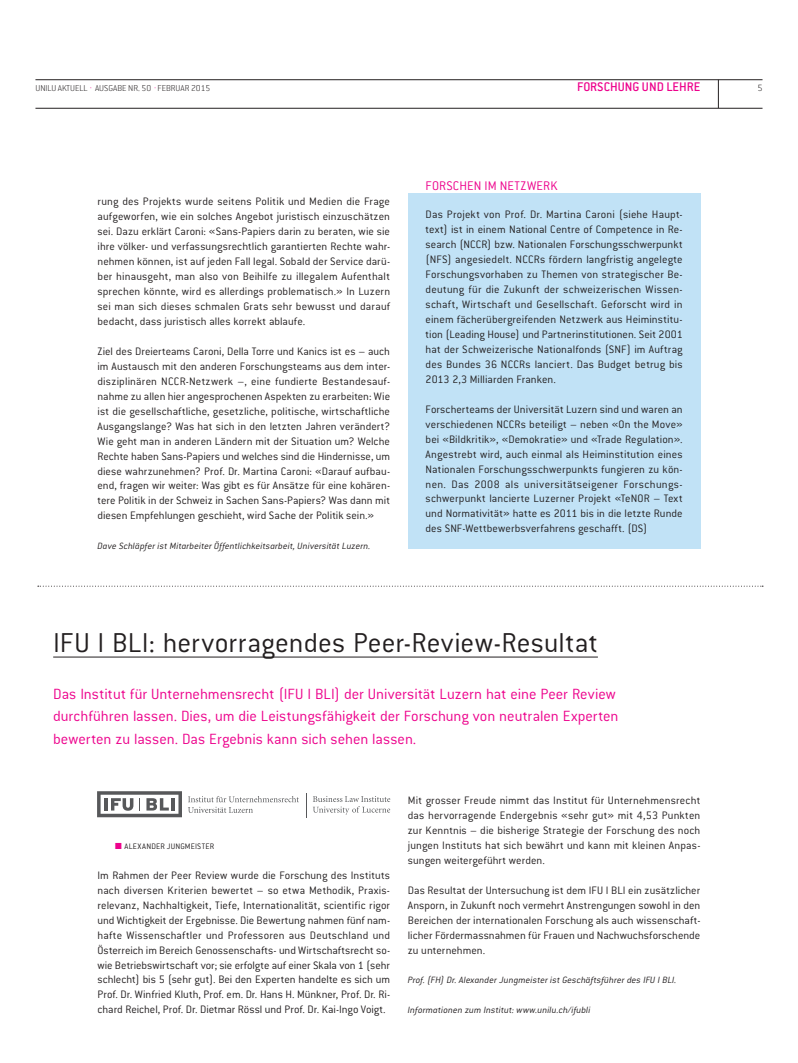
<style>
.page{position:relative;width:798px;height:1063px;background:#fff}
.page>*{position:absolute;margin:0;border:0;box-sizing:border-box;transform-origin:0 0}
.t1{font:300 30px "Conduit ITC Std";letter-spacing:.005em;color:#231f20}
.t2{font:300 16.25px/22.5px "Conduit ITC Std";color:#ed028c}
.t3{font:300 13.75px "Conduit ITC Std";letter-spacing:.01em;color:#ed028c}
.t4{font:500 13.75px "Conduit ITC Std";letter-spacing:.005em;color:#ed028c}
.t5{font:300 11.88px/15px "Conduit ITC Std";letter-spacing:.005em;color:#231f20;text-align:justify}
.t6{font:italic 300 10px "Conduit ITC Std";letter-spacing:.01em;color:#231f20}
.t7{font:200 10px "Conduit ITC Std";color:#231f20}
.t8{font:200 9.38px "Conduit ITC Std";color:#231f20}
.t9{font:300 8.75px "Conduit ITC Std";letter-spacing:.02em;color:#231f20}
.t10{font:8.75px "Zapf Dingbats Std";color:#ed028c}
.s1{color:#ed028c}
</style>
<div class="page">
<hr style="left:35px;top:80px;width:727px;height:1px;background:#231f20">
<hr style="left:35px;top:108px;width:727px;height:1px;background:#231f20">
<svg style="left:717px;top:80px;width:1px;height:28px"></svg>
<hr style="left:53px;top:657px;width:544px;height:1px;background:#231f20">
<svg style="left:188px;top:796px;width:111px;height:17px"></svg>
<svg style="left:313px;top:796px;width:77px;height:19px"></svg>
<svg style="left:97px;top:791px;width:85px;height:26px"></svg>
<hr style="left:171px;top:798px;width:4px;height:13px;background:#57585a">
<svg style="left:306px;top:793px;width:1px;height:24px"></svg>
<div style="left:407px;top:194px;width:293px;height:355px;background:#c1e2f6"></div>
<svg style="left:38px;top:586px;width:724px;height:1px"></svg>
<p class="t8" style="left:35px;top:82px;width:176px">UNILU AKTUELL <span class="s1">·</span> AUSGABE NR. 50 <span class="s1">·</span>FEBRUAR 2015</p>
<p class="t4" style="left:577px;top:79px;width:125px">FORSCHUNG UND LEHRE</p>
<p class="t7" style="left:757px;top:82px;width:7px">5</p>
<p class="t5" style="left:97px;top:193px;width:294px">rung des Projekts wurde seitens Politik und Medien die Frage aufgeworfen, wie ein solches Angebot juristisch einzuschätzen sei. Dazu erklärt Caroni: «Sans-Papiers darin zu beraten, wie sie ihre völker- und verfassungsrechtlich garantierten Rechte wahr&shy;nehmen können, ist auf jeden Fall legal. Sobald der Service darü&shy;ber hinausgeht, man also von Beihilfe zu illegalem Aufenthalt sprechen könnte, wird es allerdings problematisch.» In Luzern sei man sich dieses schmalen Grats sehr bewusst und darauf bedacht, dass juristisch alles korrekt ablaufe.</p>
<p class="t5" style="left:97px;top:343px;width:294px">Ziel des Dreierteams Caroni, Della Torre und Kanics ist es – auch im Austausch mit den anderen Forschungsteams aus dem inter&shy;disziplinären NCCR-Netzwerk –, eine fundierte Bestandesauf&shy;nahme zu allen hier angesprochenen Aspekten zu erarbeiten: Wie ist die gesellschaftliche, gesetzliche, politische, wirtschaftliche Ausgangslange? Was hat sich in den letzten Jahren verändert?<br>Wie geht man in anderen Ländern mit der Situation um? Welche Rechte haben Sans-Papiers und welches sind die Hindernisse, um diese wahrzunehmen? Prof. Dr. Martina Caroni: «Darauf aufbau&shy;end, fragen wir weiter: Was gibt es für Ansätze für eine kohären&shy;tere Politik in der Schweiz in Sachen Sans-Papiers? Was dann mit diesen Empfehlungen geschieht, wird Sache der Politik sein.»</p>
<p class="t6" style="left:97px;top:540px;width:274px">Dave Schläpfer ist Mitarbeiter Öffentlichkeitsarbeit, Universität Luzern.</p>
<p class="t3" style="left:425px;top:178px;width:133px">FORSCHEN IM NETZWERK</p>
<p class="t5" style="left:425px;top:206px;width:258px">Das Projekt von Prof. Dr. Martina Caroni (siehe Haupt&shy;text) ist in einem National Centre of Competence in Re&shy;search (NCCR) bzw. Nationalen Forschungsschwerpunkt (NFS) angesiedelt. NCCRs fördern langfristig angelegte Forschungsvorhaben zu Themen von strategischer Be&shy;deutung für die Zukunft der schweizerischen Wissen&shy;schaft, Wirtschaft und Gesellschaft. Geforscht wird in einem fächerübergreifenden Netzwerk aus Heiminstitu&shy;tion (Leading House) und Partnerinstitutionen. Seit 2001 hat der Schweizerische Nationalfonds (SNF) im Auftrag des Bundes 36 NCCRs lanciert. Das Budget betrug bis 2013 2,3 Milliarden Franken.</p>
<p class="t5" style="left:425px;top:401px;width:258px">Forscherteams der Universität Luzern sind und waren an verschiedenen NCCRs beteiligt – neben «On the Move» bei «Bildkritik», «Demokratie» und «Trade Regulation».<br>Angestrebt wird, auch einmal als Heiminstitution eines Nationalen Forschungsschwerpunkts fungieren zu kön&shy;nen. Das 2008 als universitätseigener Forschungs&shy;schwerpunkt lancierte Luzerner Projekt «TeNOR – Text und Normativität» hatte es 2011 bis in die letzte Runde des SNF-Wettbewerbsverfahrens geschafft. (DS)</p>
<h1 class="t1" style="left:53px;top:624px;width:546px">IFU I BLI: hervorragendes Peer-Review-Resultat</h1>
<p class="t2" style="left:53px;top:682px;width:566px">Das Institut für Unternehmensrecht (IFU I BLI) der Universität Luzern hat eine Peer Review durchführen lassen. Dies, um die Leistungsfähigkeit der Forschung von neutralen Experten bewerten zu lassen. Das Ergebnis kann sich sehen lassen.</p>
<p class="t9" style="left:115px;top:841px;width:100px"><span class="s1">■</span> ALEXANDER JUNGMEISTER</p>
<p class="t5" style="left:97px;top:867px;width:294px">Im Rahmen der Peer Review wurde die Forschung des Instituts nach diversen Kriterien bewertet – so etwa Methodik, Praxis&shy;relevanz, Nachhaltigkeit, Tiefe, Internationalität, scientific rigor und Wichtigkeit der Ergebnisse. Die Bewertung nahmen fünf nam&shy;hafte Wissenschaftler und Professoren aus Deutschland und Österreich im Bereich Genossenschafts- und Wirtschaftsrecht so&shy;wie Betriebswirtschaft vor; sie erfolgte auf einer Skala von 1 (sehr schlecht) bis 5 (sehr gut). Bei den Experten handelte es sich um Prof. Dr. Winfried Kluth, Prof. em. Dr. Hans H. Münkner, Prof. Dr. Ri&shy;chard Reichel, Prof. Dr. Dietmar Rössl und Prof. Dr. Kai-Ingo Voigt.</p>
<p class="t10" style="left:122px;top:842px;width:4px">■</p>
<p class="t5" style="left:407px;top:792px;width:294px">Mit grosser Freude nimmt das Institut für Unternehmensrecht das hervorragende Endergebnis «sehr gut» mit 4,53 Punkten zur Kenntnis – die bisherige Strategie der Forschung des noch jungen Instituts hat sich bewährt und kann mit kleinen Anpas&shy;sungen weitergeführt werden.</p>
<p class="t5" style="left:407px;top:882px;width:294px">Das Resultat der Untersuchung ist dem IFU I BLI ein zusätzlicher Ansporn, in Zukunft noch vermehrt Anstrengungen sowohl in den Bereichen der internationalen Forschung als auch wissenschaft&shy;licher Fördermassnahmen für Frauen und Nachwuchsforschende zu unternehmen.</p>
<p class="t6" style="left:407px;top:974px;width:270px">Prof. (FH) Dr. Alexander Jungmeister ist Geschäftsführer des IFU I BLI.</p>
<p class="t6" style="left:407px;top:1004px;width:184px">Informationen zum Institut: www.unilu.ch/ifubli</p>
</div>
